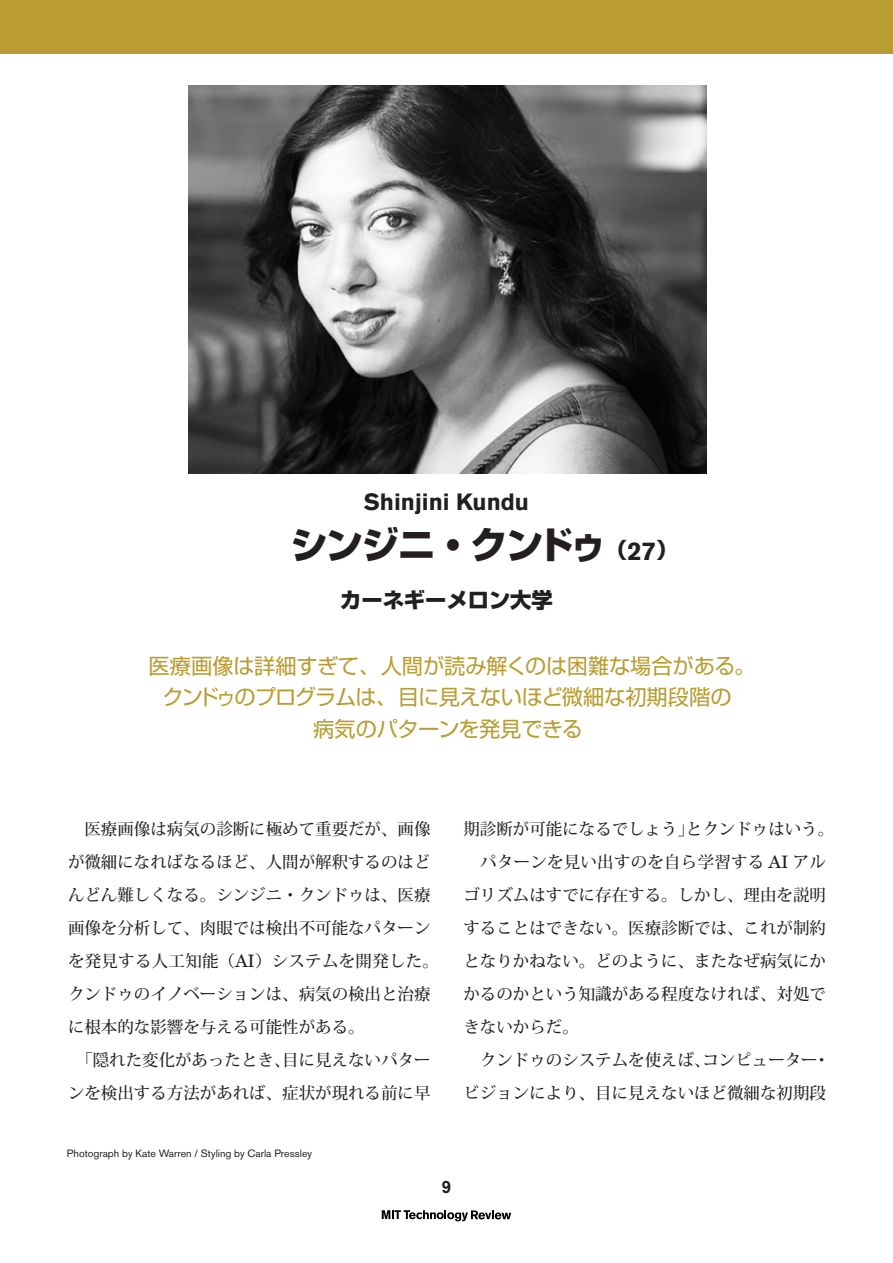
<style>
.page{position:relative;width:893px;height:1263px;background:#fff}
.page>*{position:absolute;margin:0;border:0;box-sizing:border-box;transform-origin:0 0}
.t1{font:800 37.2px "Shin Go Pr 6 N";letter-spacing:-.045em;color:#231f20}
.t2{font:700 23.4px "Akzidenz Grotesk BE";color:#231f20}
.t3{font:21.3px/32px "Shin Go Pr 6 N";letter-spacing:-.01em;color:#b99d32;text-align:center}
.t4{font:800 21.3px "Shin Go Pr 6 N";color:#231f20}
.t5{font:700 16.95px "Arial";color:#231f20}
.t6{font:500 16.5px/33px "Koz Min Pr 6 N";color:#231f20}
.t7{font:10.5px "Akzidenz Grotesk BE";color:#231f20}
.s1{font-size:21.3px}
.s2{font-family:"Akzidenz Grotesk BE";font-weight:700;font-size:25.5px}
.s3{font-family:"Miller Text Roman";font-weight:400;font-size:18.15px}
</style>
<div class="page">
<svg style="left:382px;top:1210px;width:129px;height:11px"></svg>
<div style="left:0;top:0;width:893px;height:53px;background:#b99d32"></div>
<img style="left:188px;top:85px;width:519px;height:388px">
<h2 class="t2" style="left:364px;top:488px;width:167px">Shinjini Kundu</h2>
<h1 class="t1" style="left:290px;top:515px;width:388px">シンジニ・クンドゥ<span class="s1">（</span><span class="s2">27</span><span class="s1">）</span></h1>
<p class="t4" style="left:340px;top:583px;width:214px">カーネギーメロン大学</p>
<p class="t3" style="left:149px;top:648px;width:608px">医療画像は詳細すぎて、人間が読み解くのは困難な場合がある。クンドゥのプログラムは、目に見えないほど微細な初期段階の<br>病気のパターンを発見できる</p>
<p class="t6" style="left:68px;top:813px;width:372px">　医療画像は病気の診断に極めて重要だが、画像が微細になればなるほど、人間が解釈するのはどんどん難しくなる。シンジニ・クンドゥは、医療画像を分析して、肉眼では検出不可能なパターンを発見する人工知能（<span class="s3">AI</span>）システムを開発した。クンドゥのイノベーションは、病気の検出と治療に根本的な影響を与える可能性がある。<br>　「隠れた変化があったとき、目に見えないパターンを検出する方法があれば、症状が現れる前に早</p>
<p class="t6" style="left:463px;top:813px;width:372px">期診断が可能になるでしょう」とクンドゥはいう。　パターンを見い出すのを自ら学習する <span class="s3">AI</span> アルゴリズムはすでに存在する。しかし、理由を説明することはできない。医療診断では、これが制約となりかねない。どのように、またなぜ病気にかかるのかという知識がある程度なければ、対処できないからだ。<br>　クンドゥのシステムを使えば、コンピューター・ビジョンにより、目に見えないほど微細な初期段</p>
<p class="t7" style="left:67px;top:1147px;width:247px">Photograph by Kate Warren / Styling by Carla Pressley</p>
<p class="t5" style="left:442px;top:1175px;width:11px">9</p>
</div>
